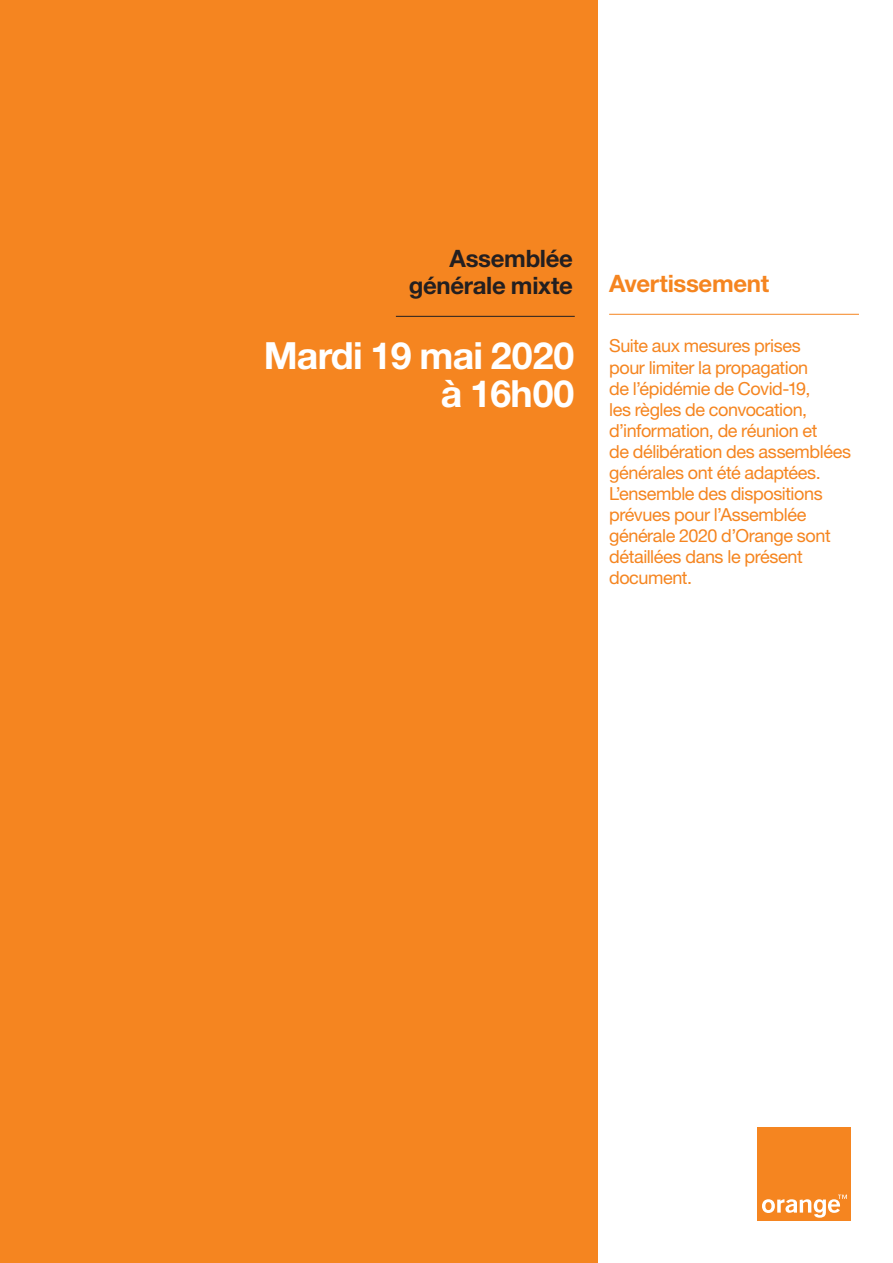
<style>
.page{position:relative;width:893px;height:1263px;background:#fff}
.page>*{position:absolute;margin:0;border:0;box-sizing:border-box;transform-origin:0 0}
.t1{font:700 37.5px/37.5px "Helvetica Neue LT Std";letter-spacing:-.02em;color:#fff;text-align:right}
.t2{font:700 24px/27px "Helvetica Neue LT Std";letter-spacing:-.015em;color:#231f20;text-align:right}
.t3{font:700 24px "Helvetica Neue LT Std";letter-spacing:-.015em;color:#f58520}
.t4{font:18px/21px "Helvetica Neue LT Std";letter-spacing:-.02em;color:#f58520}
</style>
<div class="page">
<div style="left:0;top:0;width:597px;height:1263px;background:#f58520"></div>
<hr style="left:396px;top:316px;width:179px;height:1px;background:#231f20">
<div style="left:757px;top:1127px;width:93px;height:93px;background:#f58520"></div>
<svg style="left:762px;top:1194px;width:85px;height:24px"></svg>
<hr style="left:609px;top:314px;width:250px;height:1px;background:#f58520">
<h2 class="t2" style="left:409px;top:247px;width:166px">Assemblée générale mixte</h2>
<h1 class="t1" style="left:264px;top:341px;width:312px">Mardi 19 mai 2020 à 16h00</h1>
<h2 class="t3" style="left:609px;top:275px;width:162px">Avertissement</h2>
<p class="t4" style="left:609px;top:337px;width:244px">Suite aux mesures prises<br>pour limiter la propagation<br>de l’épidémie de Covid-19,<br>les règles de convocation, d’information, de réunion et<br>de délibération des assemblées générales ont été adaptées.<br>L’ensemble des dispositions prévues pour l’Assemblée générale 2020 d’Orange sont détaillées dans le présent document.</p>
</div>
